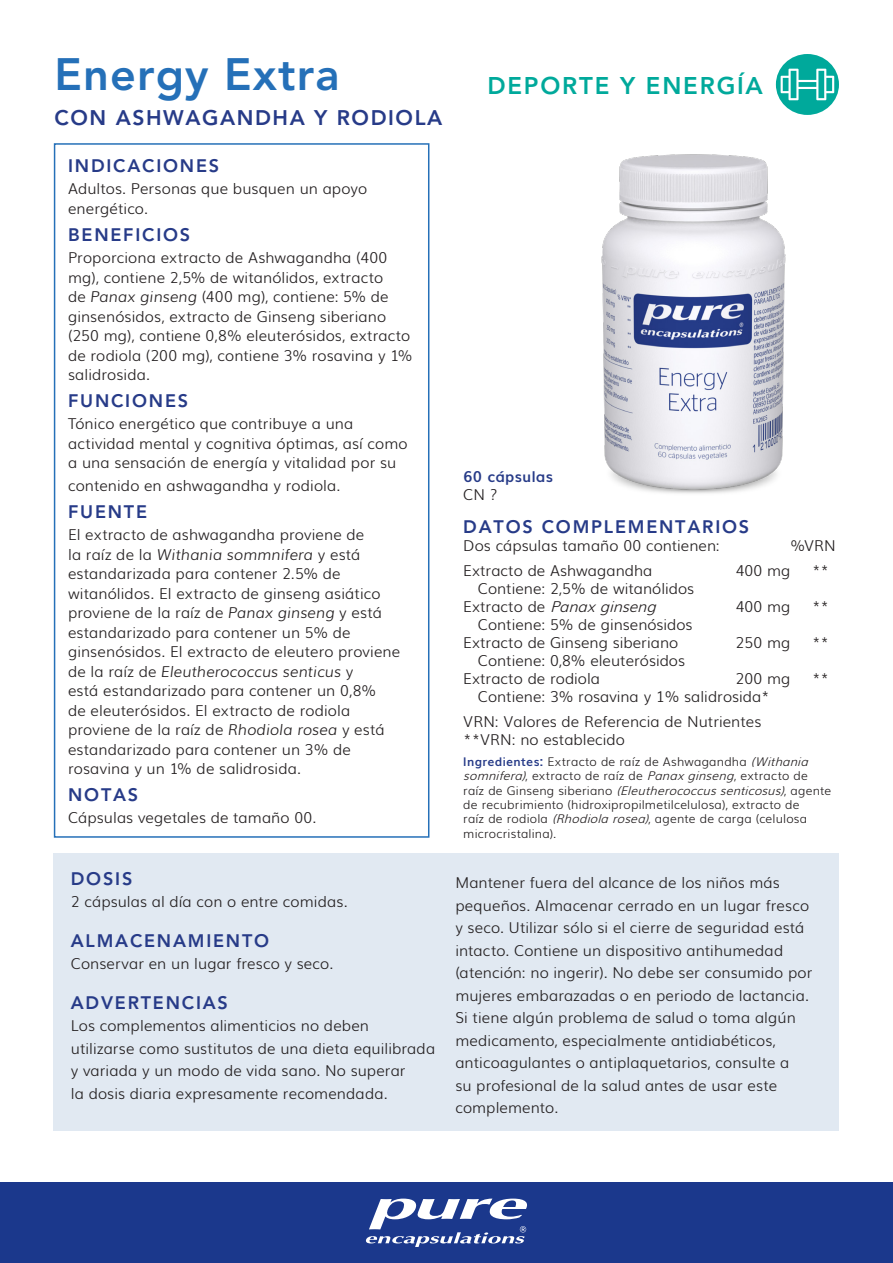
<style>
.page{position:relative;width:893px;height:1263px;background:#fff}
.page>*{position:absolute;margin:0;border:0;box-sizing:border-box;transform-origin:0 0}
.t1{font:800 45px "Avenir LT Pro";letter-spacing:.025em;color:#2570b8}
.t2{font:800 24px "Avenir LT Pro";letter-spacing:.075em;color:#00a99b}
.t3{font:800 21px "Avenir LT Pro";letter-spacing:.075em;color:#273b88}
.t4{font:800 18px "Avenir LT Pro";letter-spacing:.1em;color:#273b88}
.PE_Other_Ingredients{font:300 15px/19.5px "Muli";letter-spacing:.005em;color:#231f20}
.PE_Capsule_Contents{font:300 15px "Muli";color:#231f20}
.PE_Other_Ingredients-2{font:700 15px/18px "Muli";letter-spacing:.025em;color:#273b88}
.PE_Other_Ingredients-3{font:300 12px/14.4px "Muli";letter-spacing:.015em;color:#231f20}
.s1{font-style:italic}
.s2{font-weight:300;color:#231f20}
.s3{font-weight:700;color:#273b88}
</style>
<div class="page">
<img style="left:601px;top:154px;width:185px;height:340px">
<div style="left:54px;top:143px;width:375px;height:695px;border:2px solid #2570b8"></div>
<div style="left:54px;top:853px;width:785px;height:278px;background:#e1e9f2"></div>
<div style="left:0;top:1183px;width:893px;height:80px;background:#1b388c"></div>
<svg style="left:366px;top:1198px;width:161px;height:49px"></svg>
<div style="left:776px;top:54px;width:63px;height:61px;background:#00a99b;border-radius:50%"></div>
<svg style="left:781px;top:69px;width:53px;height:31px"></svg>
<p class="t1" style="left:55px;top:48px;width:286px">Energy Extra</p>
<p class="t3" style="left:55px;top:105px;width:389px">CON ASHWAGANDHA Y RODIOLA</p>
<p class="t2" style="left:487px;top:72px;width:277px">DEPORTE Y ENERGÍA</p>
<p class="t4" style="left:68px;top:155px;width:153px">INDICACIONES</p>
<p class="PE_Other_Ingredients" style="left:68px;top:178px;width:301px">Adultos. Personas que busquen un apoyo energético.</p>
<p class="t4" style="left:68px;top:224px;width:124px">BENEFICIOS</p>
<p class="PE_Other_Ingredients" style="left:68px;top:247px;width:346px">Proporciona extracto de Ashwagandha (400 mg), contiene 2,5% de witanólidos, extracto<br>de <span class="s1">Panax ginseng</span> (400 mg), contiene: 5% de ginsenósidos, extracto de Ginseng siberiano (250 mg), contiene 0,8% eleuterósidos, extracto de rodiola (200 mg), contiene 3% rosavina y 1% salidrosida.</p>
<p class="t4" style="left:68px;top:390px;width:122px">FUNCIONES</p>
<p class="PE_Other_Ingredients" style="left:68px;top:413px;width:341px">Tónico energético que contribuye a una actividad mental y cognitiva óptimas, así como a una sensación de energía y vitalidad por su</p>
<p class="PE_Other_Ingredients" style="left:68px;top:475px;width:274px">contenido en ashwagandha y rodiola.</p>
<p class="t4" style="left:68px;top:501px;width:80px">FUENTE</p>
<p class="PE_Other_Ingredients" style="left:68px;top:524px;width:334px">El extracto de ashwagandha proviene de<br>la raíz de la <span class="s1">Withania sommnifera</span> y está estandarizada para contener 2.5% de witanólidos. El extracto de ginseng asiático proviene de la raíz de <span class="s1">Panax ginseng</span> y está estandarizado para contener un 5% de ginsenósidos. El extracto de eleutero proviene de la raíz de <span class="s1">Eleutherococcus senticus</span> y<br>está estandarizado para contener un 0,8%<br>de eleuterósidos. El extracto de rodiola proviene de la raíz de <span class="s1">Rhodiola rosea</span> y está estandarizado para contener un 3% de rosavina y un 1% de salidrosida.</p>
<p class="t4" style="left:68px;top:784px;width:72px">NOTAS</p>
<p class="PE_Other_Ingredients" style="left:68px;top:807px;width:250px">Cápsulas vegetales de tamaño 00.</p>
<p class="t4" style="left:71px;top:868px;width:63px">DOSIS</p>
<p class="PE_Other_Ingredients" style="left:71px;top:891px;width:278px">2 cápsulas al día con o entre comidas.</p>
<p class="t4" style="left:71px;top:930px;width:200px">ALMACENAMIENTO</p>
<p class="PE_Other_Ingredients" style="left:71px;top:953px;width:264px">Conservar en un lugar fresco y seco.</p>
<p class="t4" style="left:71px;top:992px;width:159px">ADVERTENCIAS</p>
<p class="PE_Other_Ingredients" style="left:71px;top:1014px;width:366px;line-height:22.5px">Los complementos alimenticios no deben utilizarse como sustitutos de una dieta equilibrada y variada y un modo de vida sano. No superar<br>la dosis diaria expresamente recomendada.</p>
<p class="PE_Other_Ingredients-2" style="left:463px;top:466px;width:91px">60 cápsulas<br><span class="s2">CN ?</span></p>
<p class="t4" style="left:463px;top:516px;width:287px">DATOS COMPLEMENTARIOS</p>
<p class="PE_Capsule_Contents" style="left:463px;top:534px;width:258px">Dos cápsulas tamaño 00 contienen:</p>
<p class="PE_Capsule_Contents" style="left:790px;top:534px;width:47px">%VRN</p>
<p class="PE_Other_Ingredients" style="left:463px;top:559px;width:191px">Extracto de Ashwagandha</p>
<p class="PE_Other_Ingredients" style="left:736px;top:559px;width:56px">400 mg</p>
<p class="PE_Other_Ingredients" style="left:812px;top:559px;width:18px">**</p>
<p class="PE_Other_Ingredients" style="left:463px;top:578px;width:232px;line-height:18px;text-indent:14px">Contiene: 2,5% de witanólidos<br>E xt r a ct o d e <span class="s1">Panaxginseng</span></p>
<p class="PE_Other_Ingredients" style="left:736px;top:595px;width:56px">400 mg</p>
<p class="PE_Other_Ingredients" style="left:812px;top:595px;width:18px">**</p>
<p class="PE_Other_Ingredients" style="left:463px;top:614px;width:231px;line-height:18px;text-indent:14px">Contiene: 5% de ginsenósidos<br>Extracto de Ginseng siberiano</p>
<p class="PE_Other_Ingredients" style="left:736px;top:631px;width:56px">250 mg</p>
<p class="PE_Other_Ingredients" style="left:812px;top:631px;width:18px">**</p>
<p class="PE_Other_Ingredients" style="left:463px;top:650px;width:223px;line-height:18px;text-indent:14px">Contiene: 0,8% eleuterósidos<br>Extracto de rodiola</p>
<p class="PE_Other_Ingredients" style="left:736px;top:667px;width:56px">200 mg</p>
<p class="PE_Other_Ingredients" style="left:812px;top:667px;width:18px">**</p>
<p class="PE_Other_Ingredients" style="left:478px;top:685px;width:293px">Contiene: 3% rosavina y 1% salidrosida*</p>
<p class="PE_Other_Ingredients" style="left:463px;top:711px;width:300px;line-height:18px">VRN: Valores de Referencia de Nutrientes **VRN: no establecido</p>
<p class="PE_Other_Ingredients-3" style="left:463px;top:753px;width:369px"><span class="s3">Ingredientes:</span> Extracto de raíz de Ashwagandha <span class="s1">(Withania somnifera)</span>, e x t r a c t o d e r a íz d e <span class="s1">Panaxginseng</span>, e x t r a c t o d e<br>r a íz d e G i n s e n g s i b e r i a n o <span class="s1">(Eleutherococcussenticosus)</span>, a g e n t e de recubrimiento (hidroxipropilmetilcelulosa), extracto de<br>raíz de rodiola <span class="s1">(Rhodiolarosea)</span>, agente de carga (celulosa microcristalina).</p>
<p class="PE_Other_Ingredients" style="left:455px;top:870px;width:359px;line-height:22.5px">Mantener fuera del alcance de los niños más pequeños. Almacenar cerrado en un lugar fresco y seco. Utilizar sólo si el cierre de seguridad está intacto. Contiene un dispositivo antihumedad (atención: no ingerir). No debe ser consumido por mujeres embarazadas o en periodo de lactancia.<br>Si tiene algún problema de salud o toma algún medicamento, especialmente antidiabéticos, anticoagulantes o antiplaquetarios, consulte a<br>su profesional de la salud antes de usar este complemento.</p>
</div>
